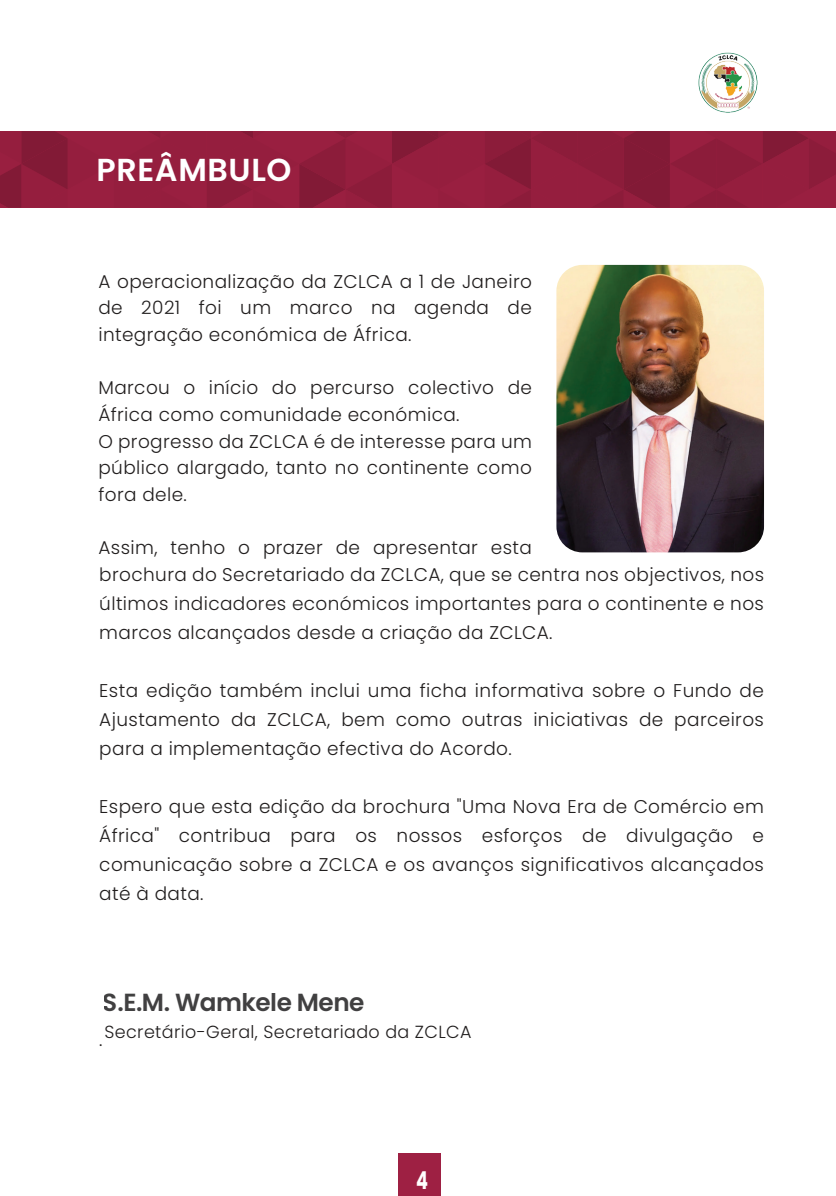
<style>
.page{position:relative;width:836px;height:1196px;background:#fff}
.page>*{position:absolute;margin:0;border:0;box-sizing:border-box;transform-origin:0 0}
.t1{font:600 31.8px "Poppins";letter-spacing:.02em;color:#fff}
.t2{font:600 24.8px "Poppins";letter-spacing:-.02em;color:#414041}
.t3{font:700 24.6px "Poppins";color:#fff;scale:.72 1}
.t4{font:300 18.4px/26.6px "Poppins";letter-spacing:.02em;color:#211e1e;text-align:justify}
.t5{font:300 17.6px "Poppins";letter-spacing:.02em;color:#211e1e}
</style>
<div class="page">
<img style="left:556px;top:265px;width:207px;height:287px">
<svg style="left:0;top:131px;width:835px;height:77px;fill:#951e3e"></svg>
<div style="left:398px;top:1152px;width:42px;height:43px;background:#9e2043"></div>
<img style="left:698px;top:52px;width:60px;height:61px">
<h1 class="t1" style="left:96px;top:151px;width:196px">PREÂMBULO</h1>
<p class="t4" style="left:98px;top:268px;width:435px">A operacionalização da ZCLCA a 1 de Janeiro de 2021 foi um marco na agenda de integração económica de África.</p>
<p class="t4" style="left:98px;top:375px;width:435px;text-align:left">Marcou o início do percurso colectivo de África como comunidade económica.<br>O progresso da ZCLCA é de interesse para um público alargado, tanto no continente como fora dele.</p>
<p class="t4" style="left:98px;top:535px;width:667px">Assim, tenho o prazer de apresentar esta<br>brochura do Secretariado da ZCLCA, que se centra nos objectivos, nos</p>
<p class="t4" style="left:99px;top:588px;width:666px;line-height:29px">últimos indicadores económicos importantes para o continente e nos marcos alcançados desde a criação da ZCLCA.</p>
<p class="t4" style="left:99px;top:676px;width:666px;line-height:29px">Esta edição também inclui uma ficha informativa sobre o Fundo de Ajustamento da ZCLCA, bem como outras iniciativas de parceiros para a implementação efectiva do Acordo.</p>
<p class="t4" style="left:99px;top:792px;width:666px;line-height:29px">Espero que esta edição da brochura "Uma Nova Era de Comércio em África" contribua para os nossos esforços de divulgação e comunicação sobre a ZCLCA e os avanços significativos alcançados até à data.</p>
<h2 class="t2" style="left:103px;top:988px;width:263px">S.E.M. Wamkele Mene</h2>
<p class="t5" style="left:104px;top:1021px;width:368px">Secretário-Geral, Secretariado da ZCLCA</p>
<p class="t4" style="left:99px;top:1025px;width:5px">.</p>
<h3 class="t3" style="left:416px;top:1166px;width:18px">4</h3>
</div>
